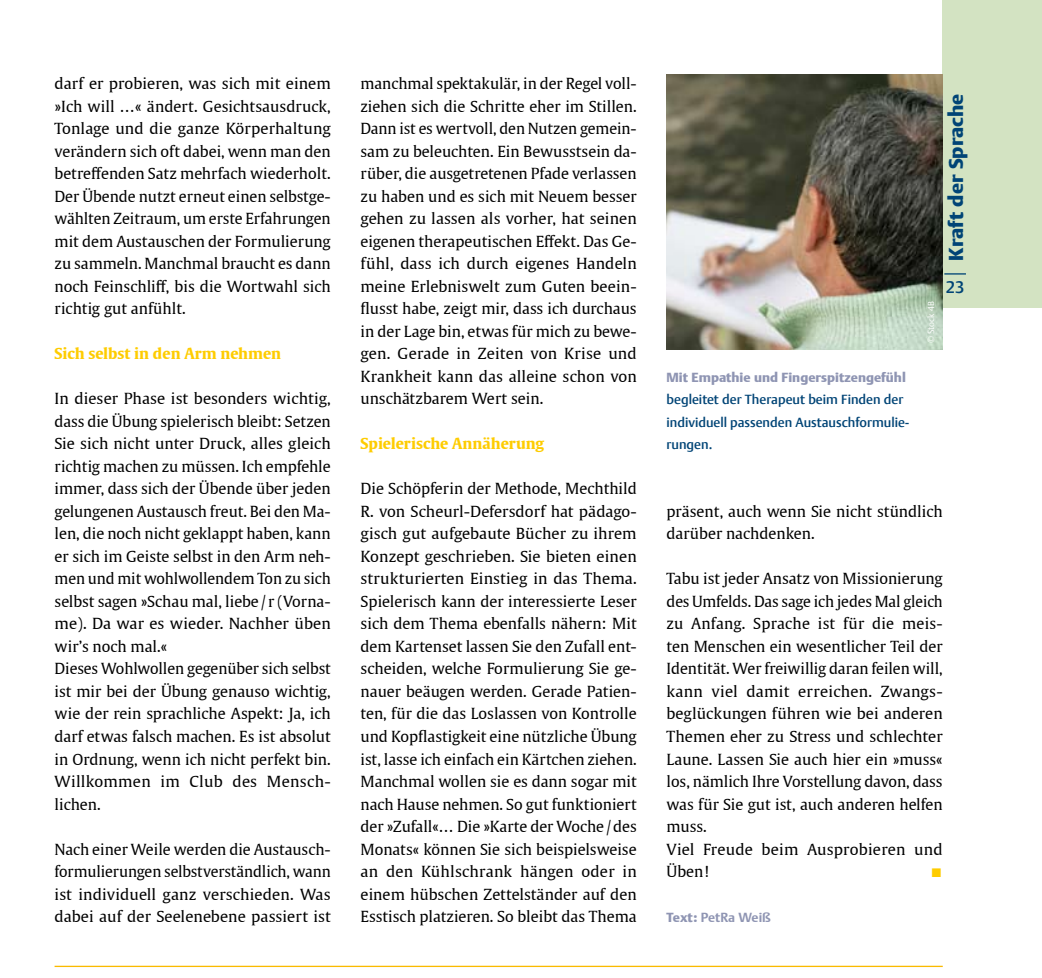
<style>
.page{position:relative;width:1042px;height:978px;background:#fff}
.page>*{position:absolute;margin:0;border:0;box-sizing:border-box;transform-origin:0 0}
.t1{font:900 20.12px "Thieme Argo 2008";color:#004476}
.t2{font:500 16.62px "Thieme Argo 2008";color:#004476}
.t3{font:15.22px/22.4px "Thieme Gulliver 2008";color:#000;text-align:justify}
.t4{font:700 15.22px "Thieme Gulliver 2008";color:#fecc00}
.t5{font:15.22px "Thieme Gulliver 2008";color:#fecc00}
.t6{font:500 13.12px/22.6px "Thieme Argo 2008";color:#004476}
.t7{font:900 13.12px "Thieme Argo 2008";color:#8f95b3}
.t8{font:700 13.12px "Thieme Argo 2008";letter-spacing:-.005em;color:#8f95b3}
.t9{font:300 8.75px "Thieme Argo 2008";letter-spacing:-.01em;color:#fff}
.s1{font-weight:900}
</style>
<div class="page">
<div style="left:943px;top:0;width:99px;height:308px;background:#d3e3c2"></div>
<svg style="left:944px;top:273px;width:22px;height:1px"></svg>
<img style="left:666px;top:74px;width:277px;height:275px">
<hr style="left:55px;top:965px;width:888px;height:1px;background:#faba00">
<p class="t3" style="left:55px;top:72px;width:278px">darf er probieren, was sich mit einem »Ich will …« ändert. Gesichtsausdruck, Tonlage und die ganze Körperhaltung verändern sich oft dabei, wenn man den betreffenden Satz mehrfach wiederholt.<br>Der Übende nutzt erneut einen selbstge‑ wählten Zeitraum, um erste Erfahrungen mit dem Austauschen der Formulierung zu sammeln. Manchmal braucht es dann noch Feinschliff, bis die Wortwahl sich richtig gut anfühlt.</p>
<p class="t4" style="left:55px;top:341px;width:228px">Sich selbst in den Arm nehmen</p>
<p class="t3" style="left:55px;top:387px;width:278px;text-align:left">In dieser Phase ist besonders wichtig, dass die Übung spielerisch bleibt: Setzen Sie sich nicht unter Druck, alles gleich richtig machen zu müssen. Ich empfehle immer, dass sich der Übende über jeden gelungenen Austausch freut. Bei den Ma‑ len, die noch nicht geklappt haben, kann er sich im Geiste selbst in den Arm neh‑ men und mit wohlwollen-dem Ton zu sich selbst sagen »Schau mal, liebe/ r (Vorna‑ me). Da war es wieder. Nachher üben wir’s noch mal.«<br>Dieses Wohlwollen gegenüber sich selbst ist mir bei der Übung genauso wichtig, wie der rein sprachliche Aspekt: Ja, ich darf etwas falsch machen. Es ist absolut in Ordnung, wenn ich nicht perfekt bin.<br>Willkommen im Club des Mensch‑ lichen.</p>
<p class="t3" style="left:55px;top:836px;width:278px">Nach einer Weile werden die Austausch‑ formulierungen selbstverständlich, wann ist indi-viduell ganz verschieden. Was dabei auf der Seelenebene passiert ist</p>
<p class="t3" style="left:360px;top:72px;width:278px">manchmal spektakulär, in der Regel voll‑ ziehen sich die Schritte eher im Stillen.<br>Dann ist es wertvoll, den Nutzen gemein‑ sam zu beleuchten. Ein Bewusstsein da‑ rüber, die ausgetretenen Pfade verlassen zu haben und es sich mit Neuem besser gehen zu lassen als vorher, hat seinen eigenen thera-peutischen Effekt. Das Ge‑ fühl, dass ich durch eigenes Handeln meine Erlebniswelt zum Guten beein‑ flusst habe, zeigt mir, dass ich durchaus in der Lage bin, etwas für mich zu bewe‑ gen. Gerade in Zeiten von Krise und Krankheit kann das alleine schon von unschätzbarem Wert sein.</p>
<p class="t4" style="left:360px;top:431px;width:185px">Spielerische Annäherung</p>
<p class="t3" style="left:360px;top:477px;width:278px">Die Schöpferin der Methode, Mechthild R. von Scheurl-Defersdorf hat pädago‑ gisch gut aufgebaute Bücher zu ihrem Konzept geschrieben. Sie bieten einen strukturierten Einstieg in das Thema.<br>Spielerisch kann der interessierte Leser sich dem Thema ebenfalls nähern: Mit dem Kartenset lassen Sie den Zufall ent‑ scheiden, welche Formulierung Sie ge‑ nauer beäugen werden. Gerade Patien‑ ten, für die das Loslassen von Kontrolle und Kopflastigkeit eine nützliche Übung ist, lasse ich einfach ein Kärtchen ziehen.<br>Manchmal wollen sie es dann sogar mit nach Hause nehmen. So gut funktioniert der »Zufall«… Die »Karte der Woche/des Monats« können Sie sich beispielsweise an den Kühlschrank hängen oder in einem hübschen Zettelständer auf den Esstisch platzieren. So bleibt das Thema</p>
<p class="t7" style="left:666px;top:368px;width:238px">Mit Empathie und Fingerspitzengefühl</p>
<p class="t6" style="left:666px;top:388px;width:244px">begleitet der Therapeut beim Finden der individuell passenden Austauschformulie&shy;rungen.</p>
<p class="t9" style="left:925px;top:343px;width:43px;rotate:-90deg">© Stock 4B</p>
<h1 class="t1" style="left:942px;top:260px;width:168px;rotate:-90deg">Kraft der Sprache</h1>
<p class="t2" style="left:946px;top:276px;width:19px">23</p>
<p class="t3" style="left:666px;top:499px;width:278px">präsent, auch wenn Sie nicht stündlich darüber nachdenken.</p>
<p class="t3" style="left:666px;top:567px;width:278px;text-align:left">Tabu ist jeder Ansatz von Missionierung des Umfelds. Das sage ich jedes Mal gleich zu Anfang. Sprache ist für die meis‑ ten Menschen ein wesentlicher Teil der Identität. Wer freiwillig daran feilen will, kann viel damit erreichen. Zwangs&shy;beglückungen führen wie bei anderen Themen eher zu Stress und schlechter Laune. Lassen Sie auch hier ein »muss« los, nämlich Ihre Vorstellung davon, dass was für Sie gut ist, auch anderen helfen muss.<br>Viel Freude beim Ausprobieren und Üben!</p>
<p class="t5" style="left:930px;top:859px;width:14px">■</p>
<p class="t8" style="left:666px;top:908px;width:106px"><span class="s1">Text:</span> PetRa Weiß</p>
</div>
